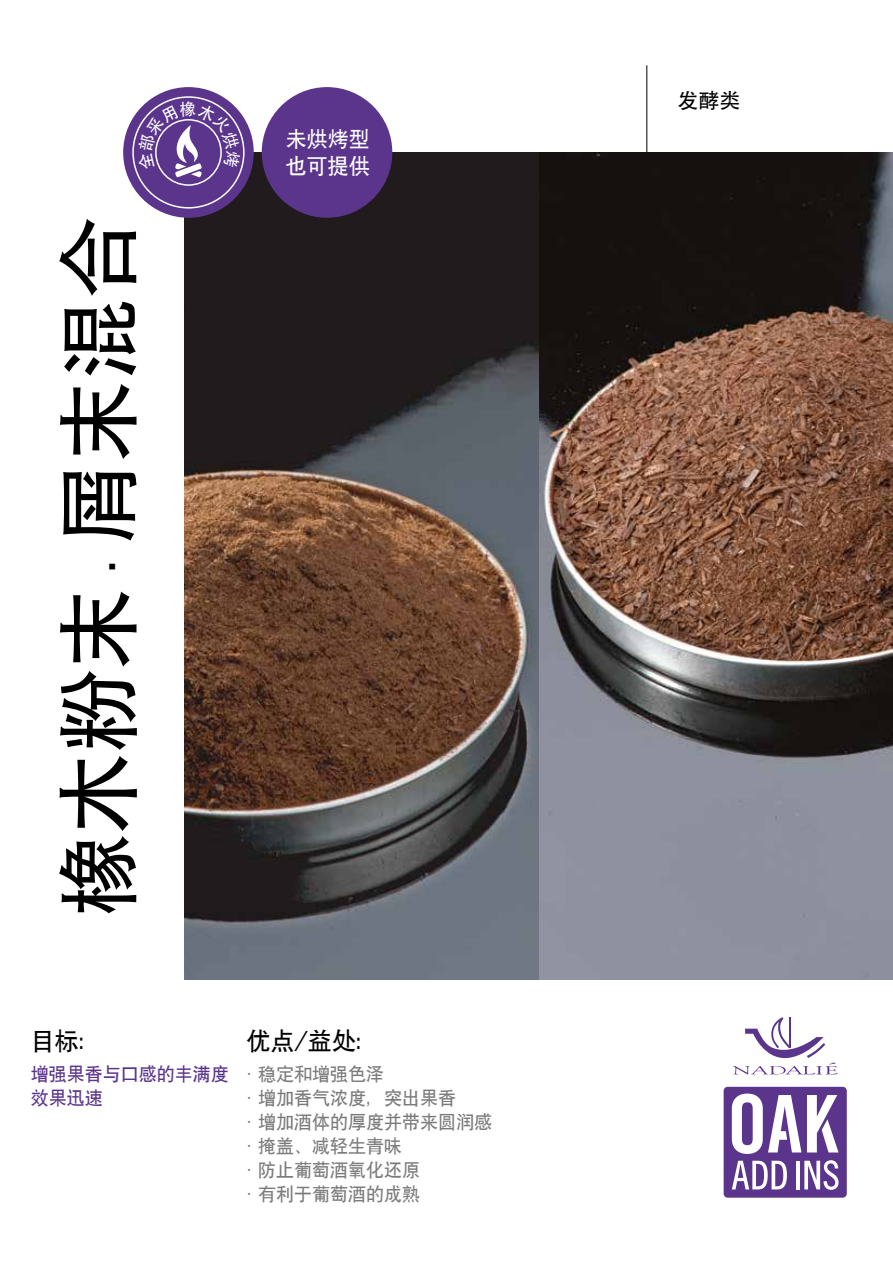
<style>
.page{position:relative;width:893px;height:1263px;background:#fff}
.page>*{position:absolute;margin:0;border:0;box-sizing:border-box;transform-origin:0 0}
.t1{font:84px "ST Heiti";letter-spacing:-.025em;color:#000}
.t2{font:24px "SIL Hei Med Jian";color:#000}
.t3{font:21px/27px "SIL Hei Med Jian";color:#fff}
.t4{font:21px "ST Heiti";color:#000}
.t5{font:18px/24px "SIL Hei Med Jian";color:#7c7b7b}
.t6{font:18px/24px "SIL Hei Med Jian";color:#5b358c}
.s1{font-size:45px}
</style>
<div class="page">
<img style="left:539px;top:152px;width:354px;height:828px">
<img style="left:185px;top:152px;width:354px;height:828px">
<div style="left:724px;top:1087px;width:123px;height:111px;background:#5b358c;border-radius:4px"></div>
<svg style="left:733px;top:1017px;width:105px;height:58px"></svg>
<hr style="left:796px;top:1161px;width:3px;height:28px;background:#fff">
<svg style="left:804px;top:1160px;width:34px;height:30px"></svg>
<svg style="left:732px;top:1161px;width:55px;height:28px"></svg>
<svg style="left:807px;top:1095px;width:32px;height:57px"></svg>
<svg style="left:732px;top:1093px;width:69px;height:61px"></svg>
<hr style="left:647px;top:65px;width:1px;height:87px;background:#000">
<div style="left:123px;top:87px;width:131px;height:131px;background:#5b358c;border-radius:50%"></div>
<div style="left:262px;top:87px;width:130px;height:131px;background:#5b358c;border-radius:50%"></div>
<svg style="left:132px;top:96px;width:113px;height:113px"></svg>
<h1 class="t1" style="left:56px;top:917px;width:703px;rotate:-90deg">橡木粉末<span class="s1">·</span>屑末混合</h1>
<p class="t3" style="left:286px;top:123px;width:85px">未烘烤型也可提供</p>
<h2 class="t2" style="left:31px;top:1025px;width:55px">目标:</h2>
<h2 class="t2" style="left:246px;top:1025px;width:135px">优点/益处：</h2>
<p class="t6" style="left:31px;top:1060px;width:199px">增强果香与口感的丰满度效果迅速</p>
<p class="t5" style="left:240px;top:1060px;width:253px">·稳定和增强色泽<br>·增加香气浓度，突出果香<br>·增加酒体的厚度并带来圆润感·掩盖、减轻生青味<br>·防止葡萄酒氧化还原<br>·有利于葡萄酒的成熟</p>
<p class="t4" style="left:677px;top:90px;width:64px">发酵类</p>
</div>
